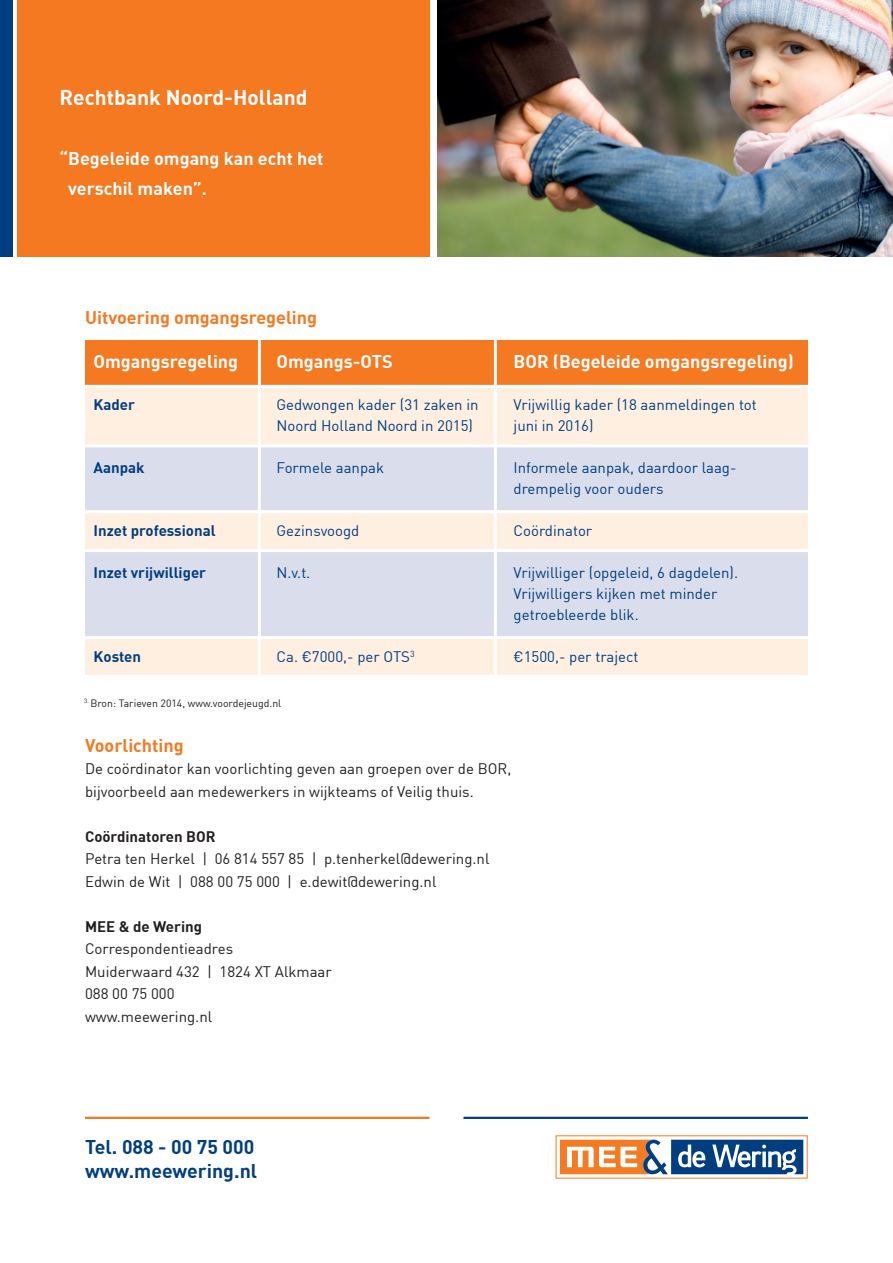
<style>
.page{position:relative;width:893px;height:1263px;background:#fff}
.page>*{position:absolute;margin:0;border:0;box-sizing:border-box;transform-origin:0 0}
.tussenkop{font:700 21px "DIN";color:#fff}
.telefoon-webadres{font:700 19.5px "DIN";color:#013e80}
.body{font:700 18px/30px "DIN";color:#fff}
.tussenkop-2{font:700 18px "DIN";color:#f47921}
.t1{font:15px "DIN";color:#013e80}
.body-2{font:15px/22.5px "DIN";color:#231f20}
.t2{font:700 15px "DIN";color:#013e80}
.body-3{font:700 15px "DIN";color:#231f20}
.body-4{font:10.5px "DIN";color:#231f20}
</style>
<div class="page">
<div style="left:85px;top:381px;width:723px;height:293px;background:#dadeec"></div>
<div style="left:85px;top:340px;width:723px;height:46px;background:#f47921"></div>
<div style="left:85px;top:387px;width:723px;height:59px;background:#feefe1"></div>
<div style="left:85px;top:510px;width:723px;height:40px;background:#feefe1"></div>
<div style="left:85px;top:637px;width:723px;height:37px;background:#feefe1"></div>
<div style="left:0;top:0;width:13px;height:256px;background:#013e80"></div>
<img style="left:438px;top:0;width:455px;height:256px">
<svg style="left:560px;top:1139px;width:244px;height:36px"></svg>
<svg style="left:560px;top:1140px;width:243px;height:34px"></svg>
<hr style="left:85px;top:1117px;width:344px;height:2px;background:#f47921">
<hr style="left:463px;top:1117px;width:345px;height:2px;background:#013e80">
<div style="left:17px;top:0;width:412px;height:256px;background:#f47921"></div>
<hr style="left:494px;top:338px;width:3px;height:343px;background:#fff">
<hr style="left:258px;top:338px;width:3px;height:343px;background:#fff">
<hr style="left:85px;top:385px;width:738px;height:3px;background:#fff">
<hr style="left:85px;top:444px;width:738px;height:3px;background:#fff">
<hr style="left:85px;top:510px;width:738px;height:3px;background:#fff">
<hr style="left:85px;top:549px;width:738px;height:3px;background:#fff">
<hr style="left:85px;top:636px;width:738px;height:3px;background:#fff">
<p class="tussenkop" style="left:60px;top:83px;width:250px">Rechtbank Noord-Holland</p>
<p class="body" style="left:68px;top:142px;width:257px;text-indent:-9px">“Begeleide omgang kan echt het verschil maken”.</p>
<p class="tussenkop-2" style="left:85px;top:306px;width:234px">Uitvoering omgangsregeling</p>
<p class="body" style="left:94px;top:345px;width:146px">Omgangsregeling</p>
<p class="body" style="left:277px;top:345px;width:118px">Omgangs-OTS</p>
<p class="body" style="left:514px;top:345px;width:282px">BOR (Begeleide omgangsregeling)</p>
<p class="t2" style="left:94px;top:394px;width:43px">Kader</p>
<p class="t1" style="left:277px;top:395px;width:204px">Gedwongen kader (31 zaken in</p>
<p class="t1" style="left:514px;top:395px;width:245px">Vrijwillig kader (18 aanmeldingen tot</p>
<p class="t1" style="left:277px;top:416px;width:198px">Noord Holland Noord in 2015)</p>
<p class="t1" style="left:514px;top:416px;width:81px">juni in 2016)</p>
<p class="t2" style="left:94px;top:457px;width:52px">Aanpak</p>
<p class="t1" style="left:277px;top:458px;width:109px">Formele aanpak</p>
<p class="t1" style="left:514px;top:458px;width:224px">Informele aanpak, daardoor laag-</p>
<p class="t1" style="left:514px;top:479px;width:151px">drempelig voor ouders</p>
<p class="t2" style="left:94px;top:520px;width:124px">Inzet professional</p>
<p class="t1" style="left:277px;top:521px;width:84px">Gezinsvoogd</p>
<p class="t1" style="left:514px;top:521px;width:80px">Coördinator</p>
<p class="t2" style="left:94px;top:562px;width:114px">Inzet vrijwilliger</p>
<p class="t1" style="left:277px;top:563px;width:35px">N.v.t.</p>
<p class="t1" style="left:514px;top:563px;width:226px">Vrijwilliger (opgeleid, 6 dagdelen).</p>
<p class="t1" style="left:514px;top:584px;width:205px">Vrijwilligers kijken met minder</p>
<p class="t1" style="left:514px;top:605px;width:127px">getroebleerde blik.</p>
<p class="t2" style="left:94px;top:646px;width:49px">Kosten</p>
<p class="t1" style="left:277px;top:647px;width:140px">Ca. €7000,- per OTS<sup>3</sup></p>
<p class="t1" style="left:514px;top:647px;width:126px">€1500,- per traject</p>
<p class="body-4" style="left:84px;top:696px;width:199px"><sup>3.</sup> Bron: Tarieven 2014, www.voordejeugd.nl</p>
<p class="tussenkop-2" style="left:85px;top:733px;width:100px">Voorlichting</p>
<p class="body-2" style="left:85px;top:757px;width:428px">De coördinator kan voorlichting geven aan groepen over de BOR, bijvoorbeeld aan medewerkers in wijkteams of Veilig thuis.</p>
<p class="body-3" style="left:85px;top:826px;width:132px">Coördinatoren BOR</p>
<p class="body-2" style="left:85px;top:847px;width:406px">Petra ten Herkel | 06 814 557 85 | p.tenherkel@dewering.nl</p>
<p class="body-2" style="left:85px;top:870px;width:353px">Edwin de Wit | 088 00 75 000 | e.dewit@dewering.nl</p>
<p class="body-3" style="left:85px;top:916px;width:118px">MEE &amp; de Wering</p>
<p class="body-2" style="left:85px;top:937px;width:150px">Correspondentieadres</p>
<p class="body-2" style="left:85px;top:960px;width:248px">Muiderwaard 432 | 1824 XT Alkmaar</p>
<p class="body-2" style="left:85px;top:982px;width:91px">088 00 75 000</p>
<p class="body-2" style="left:85px;top:1005px;width:129px">www.meewering.nl</p>
<p class="telefoon-webadres" style="left:85px;top:1134px;width:171px">Tel. 088 - 00 75 000</p>
<p class="telefoon-webadres" style="left:85px;top:1158px;width:174px">www.meewering.nl</p>
</div>
